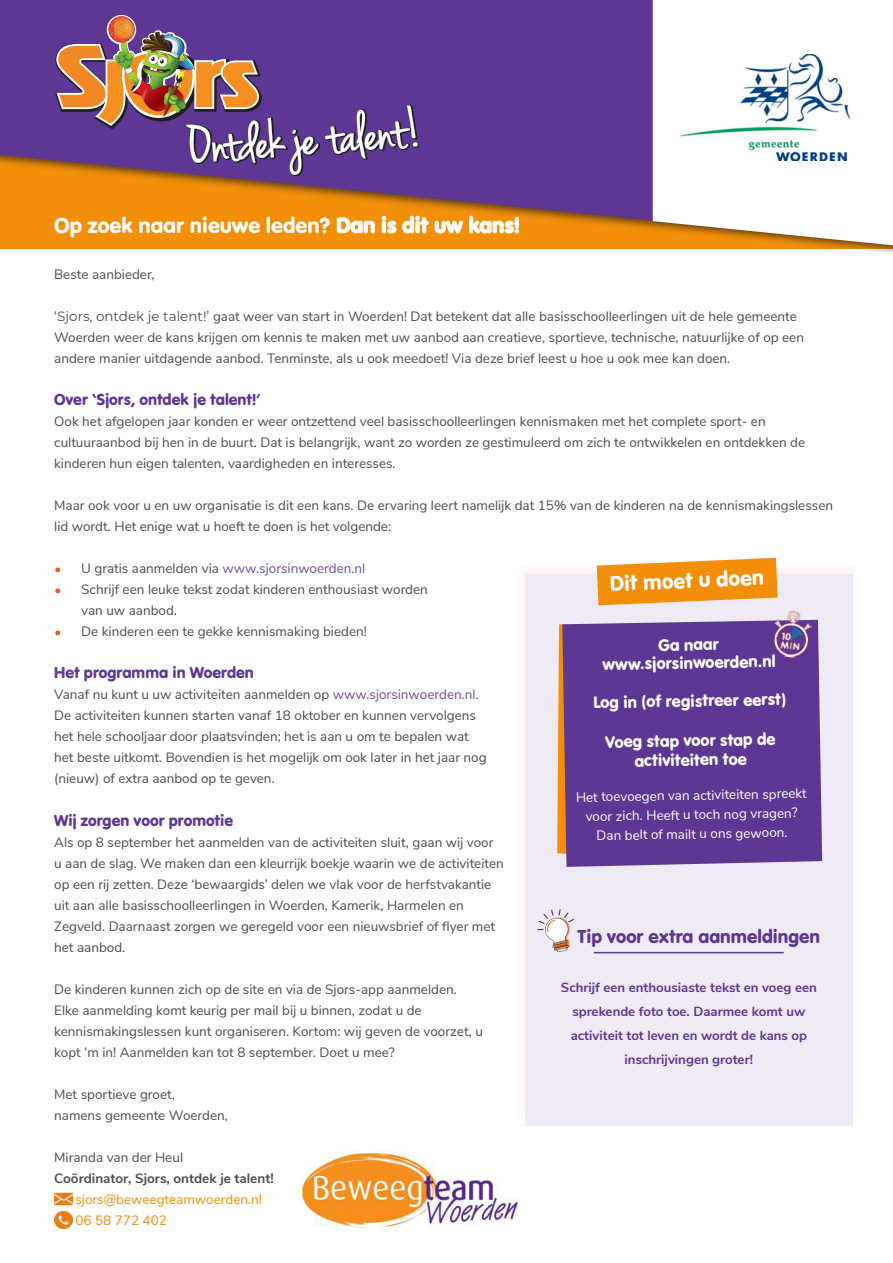
<style>
.page{position:relative;width:893px;height:1263px;background:#fff}
.page>*{position:absolute;margin:0;border:0;box-sizing:border-box;transform-origin:0 0}
.t1{font:22.5px "VAG Rundschrift D";color:#fff}
.t2{font:22.35px "VAG Rundschrift D";color:#fff}
.t3{font:19.5px "VAG Rundschrift D";color:#5e3693}
.Alineastijl_1{font:17.25px/18px "VAG Rundschrift D";color:#fff;text-align:center}
.Alineastijl_1-2{font:16.5px "VAG Rundschrift D";color:#5e3693}
.Tekst_grijs{font:13.5px/21px "Nunito Sans";color:#4b4c4d}
.Alineastijl_1-3{font:13.5px/19.4px "Nunito Sans";color:#fff;text-align:center}
.t4{font:13.5px "Nunito Sans";color:#6f4e9e}
.Tekst_grijs-2{font:13.5px "Nunito Sans";color:#f28e07}
.Tekst_grijs-3{font:700 13.5px "Nunito Sans";color:#4b4c4d}
.Tekst_grijs-4{font:700 13.2px/24px "Nunito Sans";color:#5e3693;text-align:center}
.s1{font-family:"Montserrat"}
.s2{color:#fff}
.s3{color:#4b4c4d}
.s4{color:#6f4e9e}
</style>
<div class="page">
<div style="left:0;top:0;width:893px;height:302px;background:#231f20;opacity:.75"></div>
<svg style="left:0;top:0;width:653px;height:245px;fill:#5e3693"></svg>
<svg style="left:653px;top:0;width:240px;height:245px"></svg>
<img style="left:54px;top:1192px;width:18px;height:14px">
<img style="left:54px;top:1211px;width:18px;height:18px">
<div style="left:525px;top:574px;width:328px;height:551px;background:#efebf4"></div>
<svg style="left:557px;top:624px;width:5px;height:230px"></svg>
<div style="left:562px;top:620px;width:260px;height:247px;background:#5e3693"></div>
<hr style="left:594px;top:952px;width:190px;height:1px;background:#5e3693">
<svg style="left:537px;top:909px;width:37px;height:43px"></svg>
<svg style="left:597px;top:558px;width:181px;height:47px"></svg>
<img style="left:771px;top:610px;width:42px;height:49px">
<img style="left:299px;top:1151px;width:220px;height:78px">
<img style="left:139px;top:12px;width:50px;height:3px">
<img style="left:144px;top:13px;width:60px;height:2px">
<svg style="left:55px;top:15px;width:363px;height:161px"></svg>
<img style="left:681px;top:55px;width:168px;height:105px">
<p class="t1" style="left:54px;top:212px;width:467px">Op zoek naar nieuwe leden? Dan is dit uw kans!</p>
<p class="Tekst_grijs" style="left:54px;top:263px;width:102px">Beste aanbieder,</p>
<p class="Tekst_grijs" style="left:54px;top:305px;width:751px"><span class="s1">‘Sjors, ontdek je talent!’</span> gaat weer van start in Woerden! Dat betekent dat alle basisschoolleerlingen uit de hele gemeente<br>Woerden weer de kans krijgen om kennis te maken met uw aanbod aan creatieve, sportieve, technische, natuurlijke of op een andere manier uitdagende aanbod. Tenminste, als u ook meedoet! Via deze brief leest u hoe u ook mee kan doen.</p>
<p class="Alineastijl_1-2" style="left:54px;top:390px;width:208px">Over ‘Sjors, ontdek je talent!’</p>
<p class="Tekst_grijs" style="left:54px;top:410px;width:752px">Ook het afgelopen jaar konden er weer ontzettend veel basisschoolleerlingen kennismaken met het complete sport- en cultuuraanbod bij hen in de buurt. Dat is belangrijk, want zo worden ze gestimuleerd om zich te ontwikkelen en ontdekken de kinderen hun eigen talenten, vaardigheden en interesses.</p>
<p class="Tekst_grijs" style="left:54px;top:494px;width:780px">Maar ook voor u en uw organisatie is dit een kans. De ervaring leert namelijk dat 15% van de kinderen na de kennismakingslessen lid wordt. Het enige wat u hoeft te doen is het volgende:</p>
<p class="t4" style="left:54px;top:559px;width:313px"><span class="s2">•</span> <span class="s3">U gratis aanmelden via</span> www.sjorsinwoerden.nl</p>
<p class="Tekst_grijs" style="left:81px;top:578px;width:348px;text-indent:-27px"><span class="s2">•</span> Schrijf een leuke tekst zodat kinderen enthousiast worden van uw aanbod.</p>
<p class="Tekst_grijs" style="left:54px;top:620px;width:314px"><span class="s2">•</span> De kinderen een te gekke kennismaking bieden!</p>
<p class="Alineastijl_1-2" style="left:54px;top:663px;width:201px">Het programma in Woerden</p>
<p class="Tekst_grijs" style="left:54px;top:683px;width:426px">Vanaf nu kunt u uw activiteiten aanmelden op <span class="s4">www.sjorsinwoerden.nl</span>.</p>
<p class="Tekst_grijs" style="left:54px;top:704px;width:434px">De activiteiten kunnen starten vanaf 18 oktober en kunnen vervolgens het hele schooljaar door plaatsvinden; het is aan u om te bepalen wat het beste uitkomt. Bovendien is het mogelijk om ook later in het jaar nog (nieuw) of extra aanbod op te geven.</p>
<p class="Alineastijl_1-2" style="left:54px;top:810px;width:180px">Wij zorgen voor promotie</p>
<p class="Tekst_grijs" style="left:54px;top:830px;width:451px">Als op 8 september het aanmelden van de activiteiten sluit, gaan wij voor u aan de slag. We maken dan een kleurrijk boekje waarin we de activiteiten op een rij zetten. Deze ‘bewaargids’ delen we vlak voor de herfstvakantie uit aan alle basisschoolleerlingen in Woerden, Kamerik, Harmelen en Zegveld. Daarnaast zorgen we geregeld voor een nieuwsbrief of flyer met het aanbod.</p>
<p class="Tekst_grijs" style="left:54px;top:977px;width:430px">De kinderen kunnen zich op de site en via de Sjors-app aanmelden.<br>Elke aanmelding komt keurig per mail bij u binnen, zodat u de kennismakingslessen kunt organiseren. Kortom: wij geven de voorzet, u kopt ‘m in! Aanmelden kan tot 8 september. Doet u mee?</p>
<p class="Tekst_grijs" style="left:54px;top:1082px;width:122px">Met sportieve groet,</p>
<p class="Tekst_grijs" style="left:54px;top:1103px;width:175px">namens gemeente Woerden,</p>
<p class="Tekst_grijs" style="left:54px;top:1145px;width:130px">Miranda van der Heul</p>
<p class="Tekst_grijs-3" style="left:54px;top:1168px;width:221px">Coördinator, Sjors, ontdek je talent!</p>
<p class="Tekst_grijs-2" style="left:75px;top:1189px;width:188px">sjors@beweegteamwoerden.nl</p>
<p class="Tekst_grijs-2" style="left:75px;top:1210px;width:93px">06 58 772 402</p>
<p class="t2" style="left:609px;top:571px;width:156px;rotate:-3deg">Dit moet u doen</p>
<p class="Alineastijl_1" style="left:602px;top:637px;width:175px;rotate:-1deg">Ga naar www.sjorsinwoerden.nl</p>
<p class="Alineastijl_1" style="left:593px;top:693px;width:194px;rotate:-1deg">Log in (of registreer eerst)</p>
<p class="Alineastijl_1" style="left:605px;top:732px;width:172px;line-height:19.4px;rotate:-1deg">Voeg stap voor stap de activiteiten toe</p>
<p class="Alineastijl_1-3" style="left:576px;top:787px;width:232px;rotate:-1deg">Het toevoegen van activiteiten spreekt voor zich. Heeft u toch nog vragen?<br>Dan belt of mailt u ons gewoon.</p>
<p class="t3" style="left:577px;top:925px;width:245px">Tip voor extra aanmeldingen</p>
<p class="Tekst_grijs-4" style="left:561px;top:975px;width:257px">Schrijf een enthousiaste tekst en voeg een sprekende foto toe. Daarmee komt uw activiteit tot leven en wordt de kans op inschrijvingen groter!</p>
</div>
